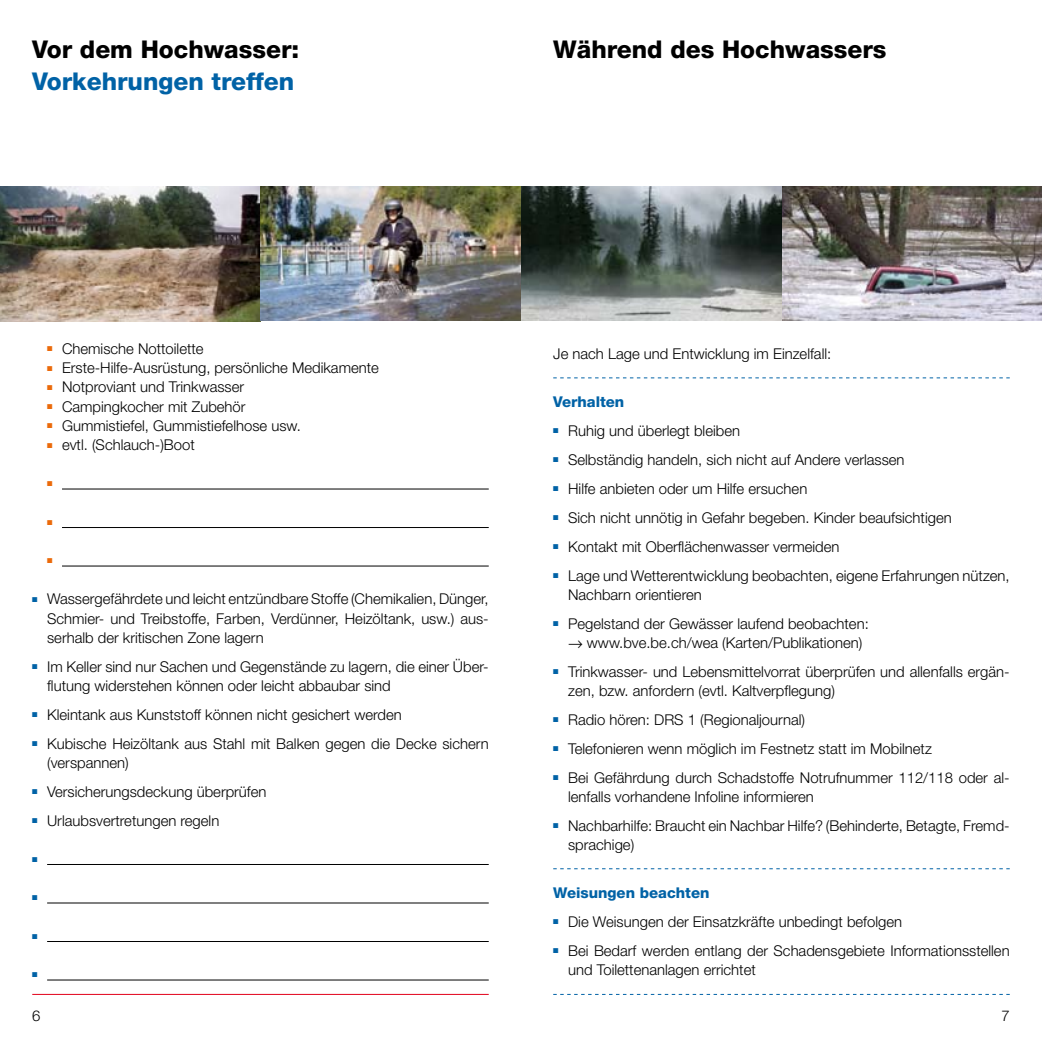
<style>
.page{position:relative;width:1042px;height:1042px;background:#fff}
.page>*{position:absolute;margin:0;border:0;box-sizing:border-box;transform-origin:0 0}
.t1{font:800 24.5px "Helvetica Neue";color:#000}
.t2{font:800 24.5px "Helvetica Neue";color:#0062a6}
.t3{font:300 14.88px/19.2px "Helvetica Neue";color:#000}
.t4{font:800 14.88px "Helvetica Neue";color:#0062a6}
.t5{font:7px "Zapf Dingbats";color:#0062a6}
</style>
<div class="page">
<hr style="left:62px;top:489px;width:427px;height:1px;background:#000">
<hr style="left:62px;top:527px;width:427px;height:1px;background:#000">
<hr style="left:62px;top:566px;width:427px;height:1px;background:#000">
<hr style="left:47px;top:864px;width:442px;height:1px;background:#000">
<hr style="left:47px;top:902px;width:442px;height:1px;background:#000">
<hr style="left:47px;top:941px;width:442px;height:1px;background:#000">
<hr style="left:47px;top:979px;width:442px;height:1px;background:#000">
<img style="left:0;top:186px;width:1042px;height:135px">
<hr style="left:32px;top:994px;width:457px;height:1px;background:#e2001a">
<svg style="left:553px;top:377px;width:456px;height:1px"></svg>
<svg style="left:553px;top:868px;width:456px;height:1px"></svg>
<svg style="left:553px;top:994px;width:456px;height:1px"></svg>
<h1 class="t1" style="left:32px;top:35px;width:268px">Vor dem Hochwasser:</h1>
<h1 class="t2" style="left:32px;top:67px;width:263px">Vorkehrungen treffen</h1>
<h1 class="t1" style="left:553px;top:35px;width:335px">Während des Hochwassers</h1>
<p class="t3" style="left:47px;top:339px;width:158px"><sup>■</sup> Chemische Nottoilette</p>
<p class="t3" style="left:47px;top:358px;width:333px"><sup>■</sup> Erste-Hilfe-Ausrüstung, persönliche Medikamente</p>
<p class="t3" style="left:47px;top:377px;width:199px"><sup>■</sup> Notproviant und Trinkwasser</p>
<p class="t3" style="left:47px;top:396px;width:200px"><sup>■</sup> Campingkocher mit Zubehör</p>
<p class="t3" style="left:47px;top:416px;width:255px"><sup>■</sup> Gummistiefel, Gummistiefelhose usw.</p>
<p class="t3" style="left:47px;top:435px;width:149px"><sup>■</sup> evtl. (Schlauch-)Boot</p>
<p class="t3" style="left:47px;top:589px;width:443px;text-align:justify;text-indent:-15px"><sup>■</sup> Wassergefährdete und leicht entzündbare Stoffe (Chemikalien, Dünger, Schmier- und Treibstoffe, Farben, Verdünner, Heizöltank, usw.) aus&shy;serhalb der kritischen Zone lagern</p>
<p class="t3" style="left:47px;top:656px;width:443px;text-indent:-15px"><sup>■</sup> Im Keller sind nur Sachen und Gegenstände zu lagern, die einer Über&shy;flutung widerstehen können oder leicht abbaubar sind</p>
<p class="t3" style="left:32px;top:704px;width:371px"><sup>■</sup> Kleintank aus Kunststoff können nicht gesichert werden</p>
<p class="t3" style="left:47px;top:733px;width:443px;text-indent:-15px"><sup>■</sup> Kubische Heizöltank aus Stahl mit Balken gegen die Decke sichern (verspannen)</p>
<p class="t3" style="left:32px;top:781px;width:236px"><sup>■</sup> Versicherungsdeckung überprüfen</p>
<p class="t3" style="left:32px;top:810px;width:189px"><sup>■</sup> Urlaubsvertretungen regeln</p>
<p class="t5" style="left:32px;top:856px;width:7px">■</p>
<p class="t5" style="left:32px;top:894px;width:7px">■</p>
<p class="t5" style="left:32px;top:933px;width:7px">■</p>
<p class="t5" style="left:32px;top:971px;width:7px">■</p>
<p class="t3" style="left:553px;top:344px;width:280px">Je nach Lage und Entwicklung im Einzelfall:</p>
<p class="t4" style="left:553px;top:393px;width:73px">Verhalten</p>
<p class="t3" style="left:553px;top:421px;width:188px"><sup>■</sup> Ruhig und überlegt bleiben</p>
<p class="t3" style="left:553px;top:450px;width:353px"><sup>■</sup> Selbständig handeln, sich nicht auf Andere verlassen</p>
<p class="t3" style="left:553px;top:478px;width:256px"><sup>■</sup> Hilfe anbieten oder um Hilfe ersuchen</p>
<p class="t3" style="left:553px;top:507px;width:400px"><sup>■</sup> Sich nicht unnötig in Gefahr begeben. Kinder beaufsichtigen</p>
<p class="t3" style="left:553px;top:536px;width:288px"><sup>■</sup> Kontakt mit Oberflächenwasser vermeiden</p>
<p class="t3" style="left:568px;top:565px;width:443px;text-indent:-15px"><sup>■</sup> Lage und Wetterentwicklung beobachten, eigene Erfahrungen nützen,<br>Nachbarn orientieren</p>
<p class="t3" style="left:553px;top:613px;width:317px"><sup>■</sup> Pegelstand der Gewässer laufend beobachten:</p>
<p class="t3" style="left:568px;top:632px;width:296px">→ www.bve.be.ch/wea (Karten/Publikationen)</p>
<p class="t3" style="left:568px;top:661px;width:443px;text-indent:-15px"><sup>■</sup> Trinkwasser- und Lebensmittelvorrat überprüfen und allenfalls ergän&shy;zen, bzw. anfordern (evtl. Kaltverpflegung)</p>
<p class="t3" style="left:553px;top:709px;width:253px"><sup>■</sup> Radio hören: DRS 1 (Regionaljournal)</p>
<p class="t3" style="left:553px;top:738px;width:380px"><sup>■</sup> Telefonieren wenn möglich im Festnetz statt im Mobilnetz</p>
<p class="t3" style="left:568px;top:767px;width:443px;text-indent:-15px"><sup>■</sup> Bei Gefährdung durch Schadstoffe Notrufnummer 112/118 oder al&shy;lenfalls vorhandene Infoline informieren</p>
<p class="t3" style="left:568px;top:815px;width:443px;text-indent:-15px"><sup>■</sup> Nachbarhilfe: Braucht ein Nachbar Hilfe? (Behinderte, Betagte, Fremd&shy;sprachige)</p>
<p class="t4" style="left:553px;top:884px;width:158px">Weisungen beachten</p>
<p class="t3" style="left:553px;top:912px;width:350px"><sup>■</sup> Die Weisungen der Einsatzkräfte unbedingt befolgen</p>
<p class="t3" style="left:568px;top:940px;width:443px;text-indent:-15px"><sup>■</sup> Bei Bedarf werden entlang der Schadensgebiete Informationsstellen und Toilettenanlagen errichtet</p>
<p class="t3" style="left:32px;top:1005px;width:10px">6</p>
<p class="t3" style="left:1001px;top:1005px;width:10px">7</p>
</div>
